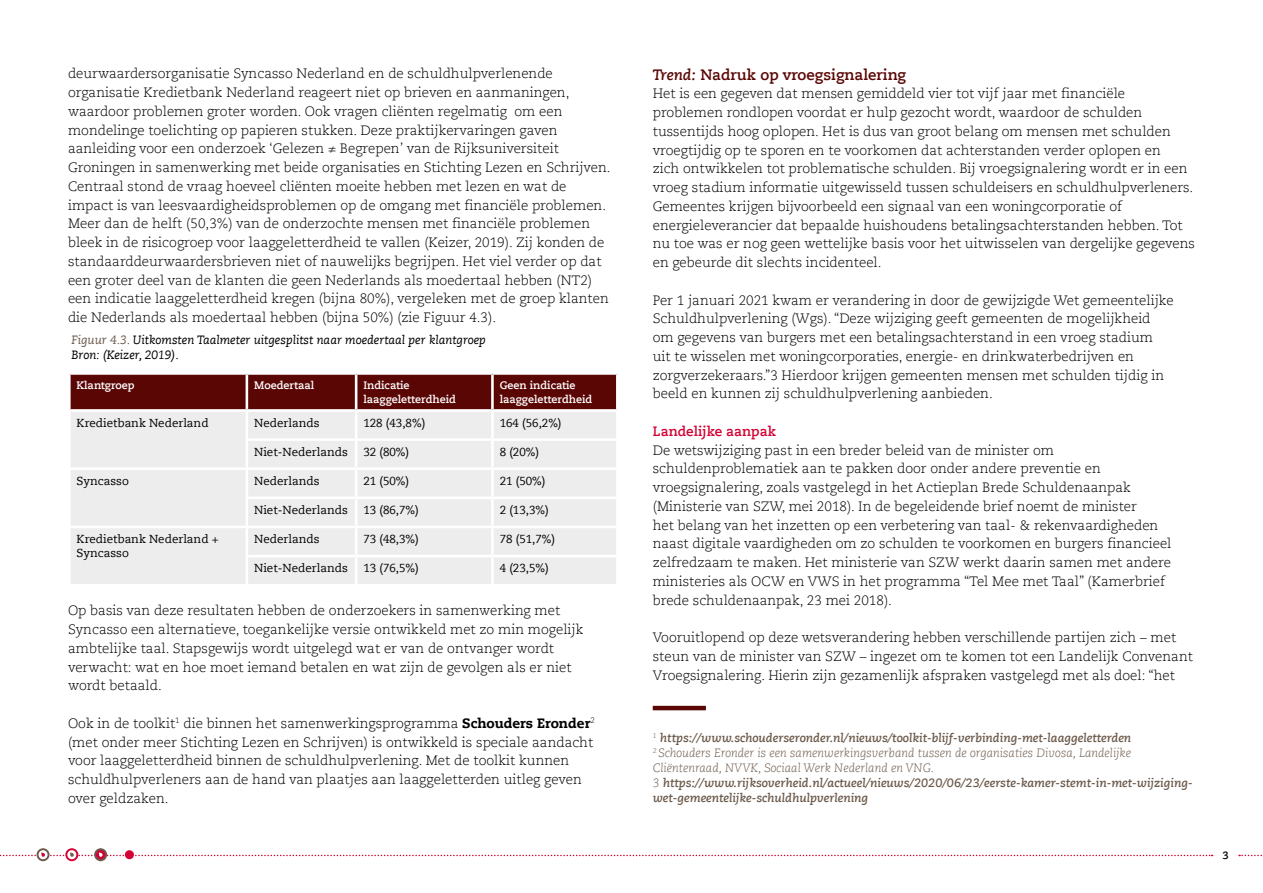
<style>
.page{position:relative;width:1263px;height:893px;background:#fff}
.page>*{position:absolute;margin:0;border:0;box-sizing:border-box;transform-origin:0 0}
.t1{font:700 15px "Caecilia LT Pro 75";color:#5a0604}
.t2{font:300 13.5px/18.8px "Caecilia LT Pro 45";color:#000}
.t3{font:700 13.5px "Caecilia LT Pro 75";color:#d30335}
.t4{font:italic 700 12px/15px "Caecilia LT Pro 76";color:#6c5a4b}
.t5{font:italic 300 12px/15px "Caecilia LT Pro 46";color:#6c5a4b}
.t6{font:italic 12px/15px "Caecilia LT Pro 56";color:#000}
.t7{font:11.55px/14.1px "Caecilia LT Pro 55 Roman";color:#000}
.t8{font:700 10.8px/14.1px "Caecilia LT Pro 75";color:#fff}
.t9{font:700 10.5px "Caecilia LT Pro 75";color:#000}
.s1{color:#6c5a4b}
.s2{font-family:"Caecilia LT Pro 85";font-weight:800}
.s3{font-family:"Caecilia LT Pro 76";font-style:italic}
.s4{font-family:"Caecilia LT Pro 46";font-weight:300}
</style>
<div class="page">
<svg style="left:1239px;top:855px;width:23px;height:1px"></svg>
<svg style="left:65px;top:848px;width:13px;height:13px"></svg>
<svg style="left:67px;top:850px;width:9px;height:9px"></svg>
<svg style="left:37px;top:848px;width:13px;height:13px"></svg>
<svg style="left:39px;top:850px;width:9px;height:9px"></svg>
<svg style="left:125px;top:850px;width:9px;height:9px"></svg>
<svg style="left:94px;top:848px;width:13px;height:13px"></svg>
<svg style="left:96px;top:850px;width:9px;height:9px"></svg>
<svg style="left:0;top:852px;width:1212px;height:5px"></svg>
<hr style="left:653px;top:706px;width:53px;height:4px;background:#5a0604">
<div style="left:71px;top:375px;width:545px;height:34px;background:#5a0604"></div>
<div style="left:71px;top:412px;width:545px;height:172px;background:#ededed"></div>
<hr style="left:246px;top:375px;width:2px;height:34px;background:#fff">
<hr style="left:355px;top:375px;width:2px;height:34px;background:#fff">
<hr style="left:491px;top:375px;width:3px;height:34px;background:#fff">
<hr style="left:355px;top:412px;width:2px;height:26px;background:#fff">
<hr style="left:491px;top:412px;width:3px;height:26px;background:#fff">
<hr style="left:246px;top:438px;width:110px;height:3px;background:#fff">
<hr style="left:356px;top:438px;width:136px;height:3px;background:#fff">
<hr style="left:355px;top:441px;width:2px;height:26px;background:#fff">
<hr style="left:492px;top:438px;width:127px;height:3px;background:#fff">
<hr style="left:491px;top:441px;width:3px;height:26px;background:#fff">
<hr style="left:247px;top:467px;width:109px;height:3px;background:#fff">
<hr style="left:356px;top:467px;width:136px;height:3px;background:#fff">
<hr style="left:355px;top:470px;width:2px;height:27px;background:#fff">
<hr style="left:492px;top:467px;width:127px;height:3px;background:#fff">
<hr style="left:491px;top:470px;width:3px;height:27px;background:#fff">
<hr style="left:246px;top:497px;width:110px;height:2px;background:#fff">
<hr style="left:356px;top:497px;width:136px;height:2px;background:#fff">
<hr style="left:355px;top:499px;width:2px;height:27px;background:#fff">
<hr style="left:492px;top:497px;width:127px;height:2px;background:#fff">
<hr style="left:491px;top:499px;width:3px;height:27px;background:#fff">
<hr style="left:247px;top:526px;width:109px;height:2px;background:#fff">
<hr style="left:356px;top:526px;width:136px;height:2px;background:#fff">
<hr style="left:355px;top:528px;width:2px;height:27px;background:#fff">
<hr style="left:492px;top:526px;width:127px;height:2px;background:#fff">
<hr style="left:491px;top:528px;width:3px;height:27px;background:#fff">
<hr style="left:246px;top:555px;width:110px;height:2px;background:#fff">
<hr style="left:356px;top:555px;width:136px;height:2px;background:#fff">
<hr style="left:355px;top:557px;width:2px;height:27px;background:#fff">
<hr style="left:492px;top:555px;width:127px;height:2px;background:#fff">
<hr style="left:491px;top:557px;width:3px;height:27px;background:#fff">
<hr style="left:246px;top:412px;width:2px;height:26px;background:#fff">
<hr style="left:246px;top:441px;width:2px;height:26px;background:#fff">
<hr style="left:68px;top:467px;width:179px;height:3px;background:#fff">
<hr style="left:246px;top:470px;width:2px;height:27px;background:#fff">
<hr style="left:246px;top:499px;width:2px;height:27px;background:#fff">
<hr style="left:68px;top:526px;width:179px;height:2px;background:#fff">
<hr style="left:246px;top:528px;width:2px;height:27px;background:#fff">
<hr style="left:246px;top:557px;width:2px;height:27px;background:#fff">
<p class="t2" style="left:68px;top:64px;width:544px">deurwaardersorganisatie Syncasso Nederland en de schuldhulpverlenende organisatie Kredietbank Nederland reageert niet op brieven en aanmaningen, waardoor problemen groter worden. Ook vragen cliënten regelmatig om een mondelinge toelichting op papieren stukken. Deze praktijkervaringen gaven aanleiding voor een onderzoek ‘Gelezen ≠ Begrepen’ van de Rijksuniversiteit Groningen in samenwerking met beide organisaties en Stichting Lezen en Schrijven.<br>Centraal stond de vraag hoeveel cliënten moeite hebben met lezen en wat de impact is van leesvaardigheidsproblemen op de omgang met financiële problemen.<br>Meer dan de helft (50,3%) van de onderzochte mensen met financiële problemen bleek in de risicogroep voor laaggeletterdheid te vallen (Keizer, 2019). Zij konden de standaarddeurwaardersbrieven niet of nauwelijks begrijpen. Het viel verder op dat een groter deel van de klanten die geen Nederlands als moedertaal hebben (NT2) een indicatie laaggeletterdheid kregen (bijna 80%), vergeleken met de groep klanten die Nederlands als moedertaal hebben (bijna 50%) (zie Figuur 4.3).</p>
<p class="t6" style="left:72px;top:332px;width:416px"><span class="s1">Figuur 4.3.</span> Uitkomsten Taalmeter uitgesplitst naar moedertaal per klantgroep<br>Bron: (Keizer, 2019).</p>
<p class="t8" style="left:77px;top:378px;width:60px">Klantgroep</p>
<p class="t8" style="left:254px;top:378px;width:62px">Moedertaal</p>
<p class="t8" style="left:363px;top:378px;width:94px">Indicatie laaggeletterdheid</p>
<p class="t8" style="left:500px;top:378px;width:94px">Geen indicatie laaggeletterdheid</p>
<p class="t7" style="left:77px;top:415px;width:134px">Kredietbank Nederland</p>
<p class="t7" style="left:254px;top:415px;width:67px">Nederlands</p>
<p class="t7" style="left:363px;top:415px;width:63px">128 (43,8%)</p>
<p class="t7" style="left:500px;top:415px;width:63px">164 (56,2%)</p>
<p class="t7" style="left:254px;top:444px;width:95px">Niet-Nederlands</p>
<p class="t7" style="left:363px;top:444px;width:47px">32 (80%)</p>
<p class="t7" style="left:500px;top:444px;width:41px">8 (20%)</p>
<p class="t7" style="left:77px;top:474px;width:54px">Syncasso</p>
<p class="t7" style="left:254px;top:474px;width:67px">Nederlands</p>
<p class="t7" style="left:363px;top:474px;width:47px">21 (50%)</p>
<p class="t7" style="left:500px;top:474px;width:47px">21 (50%)</p>
<p class="t7" style="left:254px;top:503px;width:95px">Niet-Nederlands</p>
<p class="t7" style="left:363px;top:503px;width:57px">13 (86,7%)</p>
<p class="t7" style="left:500px;top:503px;width:51px">2 (13,3%)</p>
<p class="t7" style="left:77px;top:532px;width:144px">Kredietbank Nederland +<br>Syncasso</p>
<p class="t7" style="left:254px;top:532px;width:67px">Nederlands</p>
<p class="t7" style="left:363px;top:532px;width:57px">73 (48,3%)</p>
<p class="t7" style="left:500px;top:532px;width:57px">78 (51,7%)</p>
<p class="t7" style="left:254px;top:561px;width:95px">Niet-Nederlands</p>
<p class="t7" style="left:363px;top:561px;width:57px">13 (76,5%)</p>
<p class="t7" style="left:500px;top:561px;width:51px">4 (23,5%)</p>
<p class="t2" style="left:68px;top:601px;width:517px">Op basis van deze resultaten hebben de onderzoekers in samenwerking met Syncasso een alternatieve, toegankelijke versie ontwikkeld met zo min mogelijk ambtelijke taal. Stapsgewijs wordt uitgelegd wat er van de ontvanger wordt verwacht: wat en hoe moet iemand betalen en wat zijn de gevolgen als er niet wordt betaald.</p>
<p class="t2" style="left:68px;top:713px;width:528px">Ook in de toolkit<sup>1</sup> die binnen het samenwerkingsprogramma <span class="s2">Schouders Eronder</span><sup>2 </sup>(met onder meer Stichting Lezen en Schrijven) is ontwikkeld is speciale aandacht voor laaggeletterdheid binnen de schuldhulpverlening. Met de toolkit kunnen schuldhulpverleners aan de hand van plaatjes aan laaggeletterden uitleg geven over geldzaken.</p>
<p class="t1" style="left:653px;top:64px;width:255px"><span class="s3">Trend:</span> Nadruk op vroegsignalering</p>
<p class="t2" style="left:653px;top:84px;width:544px">Het is een gegeven dat mensen gemiddeld vier tot vijf jaar met financiële problemen rondlopen voordat er hulp gezocht wordt, waardoor de schulden tussentijds hoog oplopen. Het is dus van groot belang om mensen met schulden vroegtijdig op te sporen en te voorkomen dat achterstanden verder oplopen en<br>zich ontwikkelen tot problematische schulden. Bij vroegsignalering wordt er in een vroeg stadium informatie uitgewisseld tussen schuldeisers en schuldhulpverleners.<br>Gemeentes krijgen bijvoorbeeld een signaal van een woningcorporatie of energieleverancier dat bepaalde huishoudens betalingsachterstanden hebben. Tot nu toe was er nog geen wettelijke basis voor het uitwisselen van dergelijke gegevens en gebeurde dit slechts incidenteel.</p>
<p class="t2" style="left:653px;top:290px;width:523px">Per 1 januari 2021 kwam er verandering in door de gewijzigde Wet gemeentelijke Schuldhulpverlening (Wgs). “Deze wijziging geeft gemeenten de mogelijkheid om gegevens van burgers met een betalingsachterstand in een vroeg stadium uit te wisselen met woningcorporaties, energie- en drinkwaterbedrijven en zorgverzekeraars.”3 Hierdoor krijgen gemeenten mensen met schulden tijdig in beeld en kunnen zij schuldhulpverlening aanbieden.</p>
<p class="t3" style="left:653px;top:422px;width:125px">Landelijke aanpak</p>
<p class="t2" style="left:653px;top:440px;width:520px">De wetswijziging past in een breder beleid van de minister om schuldenproblematiek aan te pakken door onder andere preventie en vroegsignalering, zoals vastgelegd in het Actieplan Brede Schuldenaanpak (Ministerie van SZW, mei 2018). In de begeleidende brief noemt de minister<br>het belang van het inzetten op een verbetering van taal- &amp; rekenvaardigheden naast digitale vaardigheden om zo schulden te voorkomen en burgers financieel zelfredzaam te maken. Het ministerie van SZW werkt daarin samen met andere ministeries als OCW en VWS in het programma “Tel Mee met Taal” (Kamerbrief brede schuldenaanpak, 23 mei 2018).</p>
<p class="t2" style="left:653px;top:628px;width:542px">Vooruitlopend op deze wetsverandering hebben verschillende partijen zich – met steun van de minister van SZW – ingezet om te komen tot een Landelijk Convenant<br>Vroegsignalering. Hierin zijn gezamenlijk afspraken vastgelegd met als doel: “het</p>
<p class="t4" style="left:653px;top:730px;width:480px"><sup>1</sup> https://www.schouderseronder.nl/nieuws/toolkit-blijf-verbinding-met-laaggeletterden</p>
<p class="t5" style="left:653px;top:745px;width:480px"><sup>2</sup> Schouders Eronder is een samenwerkingsverband tussen de organisaties Divosa, Landelijke<br>Cliëntenraad, NVVK, Sociaal Werk Nederland en VNG.</p>
<p class="t4" style="left:653px;top:775px;width:541px"><span class="s4">3</span> https://www.rijksoverheid.nl/actueel/nieuws/2020/06/23/eerste-kamer-stemt-in-met-wijziging&shy;wet-gemeentelijke-schuldhulpverlening</p>
<p class="t9" style="left:1222px;top:848px;width:8px">3</p>
</div>
